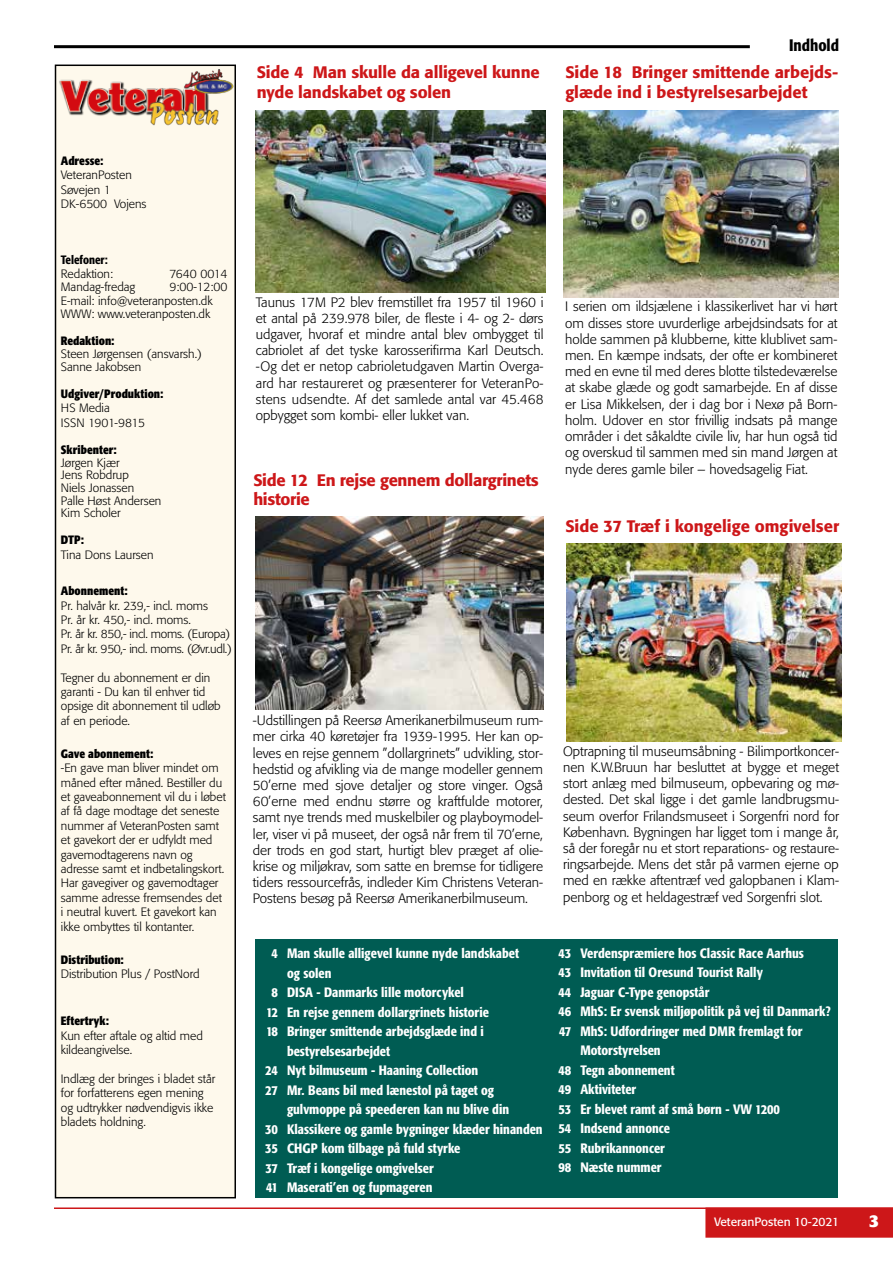
<style>
.page{position:relative;width:893px;height:1263px;background:#fff}
.page>*{position:absolute;margin:0;border:0;box-sizing:border-box;transform-origin:0 0}
.t1{font:18px "Clearface Gothic Extra Bold DTC";color:#fff}
.t2{font:500 16.5px/19.8px "Formata";letter-spacing:-.01em;color:#cd1719}
.t3{font:500 condensed 16.5px "Formata";color:#000}
.t4{font:300 13.5px/16.2px "Formata";color:#000;text-align:justify}
.t5{font:500 condensed 13.5px "Formata";color:#fff}
.t6{font:300 12px/14.4px "Formata";color:#000}
.t7{font:300 12px/14.4px "Formata";letter-spacing:-.02em;color:#000}
.t8{font:700 condensed 12px "Formata";color:#000}
.t9{font:12px "Formata";color:#fff}
.t10{font:500 condensed 12px "Formata";color:#000}
</style>
<div class="page">
<div style="left:705px;top:1209px;width:188px;height:29px;background:#cd1719"></div>
<hr style="left:54px;top:1207px;width:839px;height:2px;background:#cd1719">
<hr style="left:54px;top:45px;width:696px;height:3px;background:#000">
<div style="left:56px;top:65px;width:179px;height:1133px;background:#fef9ec"></div>
<div style="left:55px;top:65px;width:181px;height:1133px;border:2px solid #000"></div>
<img style="left:57px;top:70px;width:177px;height:56px">
<div style="left:255px;top:939px;width:583px;height:259px;background:#005c53"></div>
<img style="left:256px;top:110px;width:289px;height:182px">
<img style="left:563px;top:110px;width:276px;height:187px">
<img style="left:256px;top:517px;width:287px;height:193px">
<img style="left:567px;top:543px;width:274px;height:199px">
<p class="t8" style="left:61px;top:153px;width:44px">Adresse:</p>
<p class="t6" style="left:61px;top:168px;width:87px">VeteranPosten<br>Søvejen 1<br>DK-6500 Vojens</p>
<p class="t10" style="left:61px;top:253px;width:49px">Telefoner:</p>
<p class="t6" style="left:61px;top:267px;width:54px">Redaktion:</p>
<p class="t7" style="left:169px;top:267px;width:59px">7640 0014</p>
<p class="t6" style="left:61px;top:280px;width:76px">Mandag-fredag</p>
<p class="t6" style="left:61px;top:281px;width:168px;line-height:13.5px;text-indent:109px">9:00-12:00<br>E-mail: info@veteranposten.dk<br>WWW: www.veteranposten.dk</p>
<p class="t8" style="left:61px;top:334px;width:55px">Redaktion:</p>
<p class="t6" style="left:61px;top:348px;width:143px;line-height:12.8px">Steen Jørgensen (ansvarsh.)<br>Sanne Jakobsen</p>
<p class="t8" style="left:61px;top:386px;width:104px">Udgiver/Produktion:</p>
<p class="t6" style="left:61px;top:401px;width:86px">HS Media<br>ISSN 1901-9815</p>
<p class="t8" style="left:61px;top:442px;width:58px">Skribenter:</p>
<p class="t6" style="left:61px;top:456px;width:102px;line-height:12.8px">Jørgen Kjær<br>Jens Robdrup<br>Niels Jonassen<br>Palle Høst Andersen<br>Kim Scholer</p>
<p class="t8" style="left:61px;top:533px;width:25px">DTP:</p>
<p class="t6" style="left:61px;top:548px;width:94px">Tina Dons Laursen</p>
<p class="t8" style="left:61px;top:583px;width:68px">Abonnement:</p>
<p class="t7" style="left:61px;top:598px;width:173px">Pr. halvår kr. 239,- incl. moms<br>Pr. år kr. 450,- incl. moms.<br>Pr. år kr. 850,- incl. moms. (Europa)<br>Pr. år kr. 950,- incl. moms. (Øvr.udl.)</p>
<p class="t6" style="left:61px;top:670px;width:161px">Tegner du abonnement er din garanti - Du kan til enhver tid opsige dit abonnement til udløb af en periode.</p>
<p class="t8" style="left:61px;top:746px;width:94px">Gave abonnement:</p>
<p class="t6" style="left:61px;top:761px;width:167px">-En gave man bliver mindet om måned efter måned. Bestiller du et gaveabonnement vil du i løbet af få dage modtage det seneste nummer af VeteranPosten samt et gavekort der er udfyldt med gavemodtagerens navn og adresse samt et indbetalingskort.<br>Har gavegiver og gavemodtager samme adresse fremsendes det i neutral kuvert. Et gavekort kan ikke ombyttes til kontanter.</p>
<p class="t8" style="left:61px;top:952px;width:65px">Distribution:</p>
<p class="t6" style="left:61px;top:967px;width:140px">Distribution Plus / PostNord</p>
<p class="t8" style="left:61px;top:1014px;width:50px">Eftertryk:</p>
<p class="t6" style="left:61px;top:1028px;width:144px">Kun efter aftale og altid med kildeangivelse.</p>
<p class="t6" style="left:61px;top:1072px;width:156px">Indlæg der bringes i bladet står for forfatterens egen mening og udtrykker nødvendigvis ikke bladets holdning.</p>
<p class="t2" style="left:257px;top:62px;width:285px">Side 4 Man skulle da alligevel kunne nyde landskabet og solen</p>
<p class="t3" style="left:789px;top:35px;width:51px">Indhold</p>
<p class="t2" style="left:565px;top:62px;width:274px">Side 18 Bringer smittende arbejds&shy;glæde ind i bestyrelsesarbejdet</p>
<p class="t4" style="left:256px;top:294px;width:289px">Taunus 17M P2 blev fremstillet fra 1957 til 1960 i et antal på 239.978 biler, de fleste i 4- og 2- dørs udgaver, hvoraf et mindre antal blev ombygget til cabriolet af det tyske karosserifirma Karl Deutsch. -Og det er netop cabrioletudgaven Martin Overga&shy;ard har restaureret og præsenterer for VeteranPo&shy;stens udsendte. Af det samlede antal var 45.468 opbygget som kombi- eller lukket van.</p>
<p class="t4" style="left:565px;top:299px;width:274px">I serien om ildsjælene i klassikerlivet har vi hørt om disses store uvurderlige arbejdsindsats for at holde sammen på klubberne, kitte klublivet sam&shy;men. En kæmpe indsats, der ofte er kombineret med en evne til med deres blotte tilstedeværelse at skabe glæde og godt samarbejde. En af disse er Lisa Mikkelsen, der i dag bor i Nexø på Born&shy;holm. Udover en stor frivillig indsats på mange områder i det såkaldte civile liv, har hun også tid og overskud til sammen med sin mand Jørgen at nyde deres gamle biler – hovedsagelig Fiat.</p>
<p class="t2" style="left:253px;top:470px;width:287px">Side 12 En rejse gennem dollargrinets historie</p>
<p class="t2" style="left:565px;top:516px;width:275px">Side 37 Træf i kongelige omgivelser</p>
<p class="t4" style="left:253px;top:712px;width:292px">-Udstillingen på Reersø Amerikanerbilmuseum rum&shy;mer cirka 40 køretøjer fra 1939-1995. Her kan op&shy;leves en rejse gennem ”dollargrinets” udvikling, stor&shy;hedstid og afvikling via de mange modeller gennem 50’erne med sjove detaljer og store vinger. Også 60’erne med endnu større og kraftfulde motorer, samt nye trends med muskelbiler og playboymodel&shy;ler, viser vi på museet, der også når frem til 70’erne, der trods en god start, hurtigt blev præget af olie&shy;krise og miljøkrav, som satte en bremse for tidligere tiders ressourcefrås, indleder Kim Christens Veteran-Postens besøg på Reersø Amerikanerbilmuseum.</p>
<p class="t4" style="left:563px;top:743px;width:277px">Optrapning til museumsåbning - Bilimportkoncer&shy;nen K.W.Bruun har besluttet at bygge et meget stort anlæg med bilmuseum, opbevaring og mø&shy;dested. Det skal ligge i det gamle landbrugsmu&shy;seum overfor Frilandsmuseet i Sorgenfri nord for København. Bygningen har ligget tom i mange år, så der foregår nu et stort reparations- og restaure&shy;ringsarbejde. Mens det står på varmen ejerne op med en række aftentræf ved galopbanen i Klam&shy;penborg og et heldagestræf ved Sorgenfri slot.</p>
<p class="t5" style="left:272px;top:945px;width:249px">4 Man skulle alligevel kunne nyde landskabet</p>
<p class="t5" style="left:287px;top:964px;width:46px">og solen</p>
<p class="t5" style="left:272px;top:984px;width:194px">8 DISA - Danmarks lille motorcykel</p>
<p class="t5" style="left:266px;top:1003px;width:224px">12 En rejse gennem dollargrinets historie</p>
<p class="t5" style="left:266px;top:1023px;width:219px">18 Bringer smittende arbejdsglæde ind i</p>
<p class="t5" style="left:287px;top:1042px;width:105px">bestyrelsesarbejdet</p>
<p class="t5" style="left:265px;top:1062px;width:215px">24 Nyt bilmuseum - Haaning Collection</p>
<p class="t5" style="left:265px;top:1081px;width:230px">27 Mr. Beans bil med lænestol på taget og</p>
<p class="t5" style="left:287px;top:1101px;width:224px">gulvmoppe på speederen kan nu blive din</p>
<p class="t5" style="left:265px;top:1120px;width:279px">30 Klassikere og gamle bygninger klæder hinanden</p>
<p class="t5" style="left:265px;top:1140px;width:197px">35 CHGP kom tilbage på fuld styrke</p>
<p class="t5" style="left:265px;top:1159px;width:170px">37 Træf i kongelige omgivelser</p>
<p class="t5" style="left:266px;top:1179px;width:168px">41 Maserati’en og fupmageren</p>
<p class="t5" style="left:558px;top:945px;width:247px">43 Verdenspræmiere hos Classic Race Aarhus</p>
<p class="t5" style="left:558px;top:964px;width:206px">43 Invitation til Oresund Tourist Rally</p>
<p class="t5" style="left:558px;top:984px;width:153px">44 Jaguar C-Type genopstår</p>
<p class="t5" style="left:558px;top:1003px;width:274px">46 MhS: Er svensk miljøpolitik på vej til Danmark?</p>
<p class="t5" style="left:559px;top:1023px;width:245px">47 MhS: Udfordringer med DMR fremlagt for</p>
<p class="t5" style="left:580px;top:1042px;width:82px">Motorstyrelsen</p>
<p class="t5" style="left:558px;top:1062px;width:118px">48 Tegn abonnement</p>
<p class="t5" style="left:558px;top:1081px;width:79px">49 Aktiviteter</p>
<p class="t5" style="left:559px;top:1101px;width:223px">53 Er blevet ramt af små børn - VW 1200</p>
<p class="t5" style="left:558px;top:1120px;width:113px">54 Indsend annonce</p>
<p class="t5" style="left:559px;top:1140px;width:108px">55 Rubrikannoncer</p>
<p class="t5" style="left:558px;top:1159px;width:105px">98 Næste nummer</p>
<p class="t9" style="left:714px;top:1214px;width:127px">VeteranPosten 10-2021</p>
<h1 class="t1" style="left:869px;top:1211px;width:12px">3</h1>
</div>
